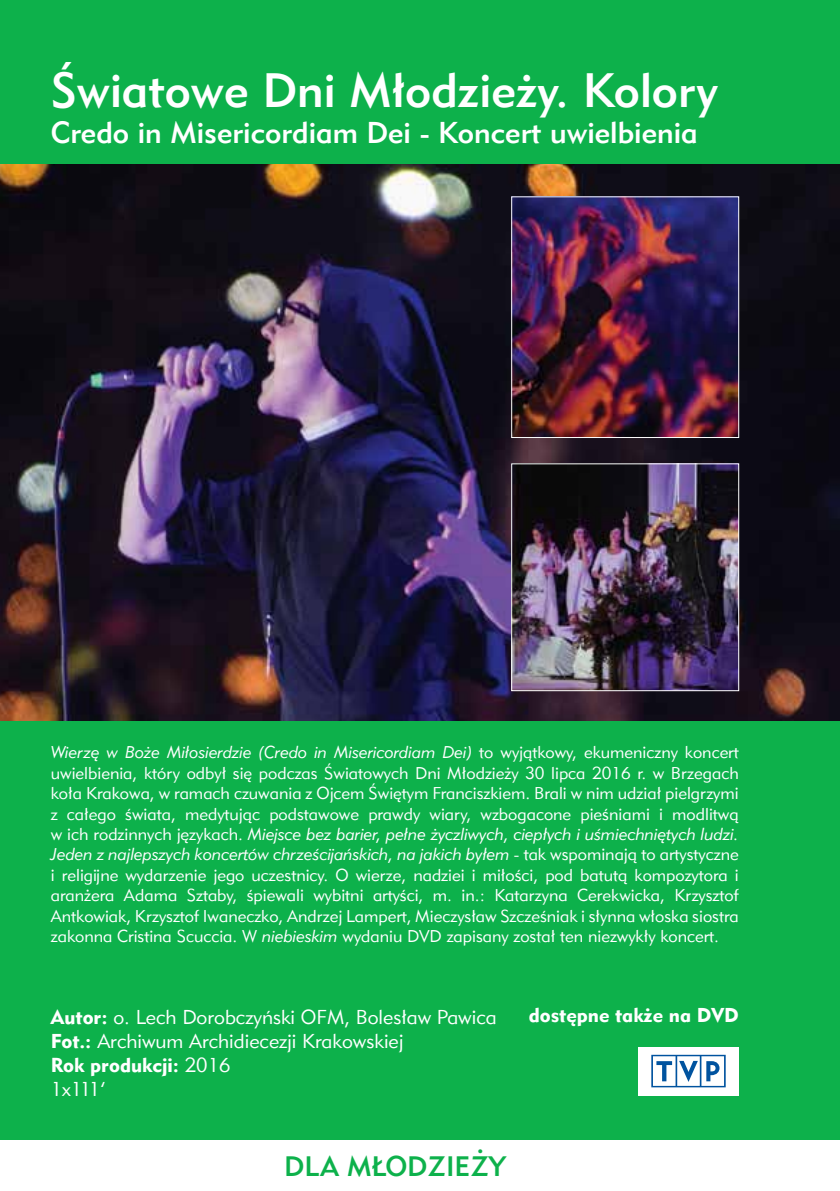
<style>
.page{position:relative;width:840px;height:1191px;background:#fff}
.page>*{position:absolute;margin:0;border:0;box-sizing:border-box;transform-origin:0 0}
.t1{font:48px "Geometric 415 Md EU";color:#fff}
.t2{font:30px "Geometric 415 Md EU";color:#fff}
.t3{font:28px "Geometric 415 Md EU";color:#0db14b}
.t4{font:20px/24px "Geometric 415 Lt EU";color:#fff}
.t5{font:20px "Geometric 415 Blk EU";color:#fff}
.t6{font:17px/20.4px "Geometric 415 Lt EU";color:#fff;text-align:justify}
.s1{font-style:italic}
.s2{font-family:"Geometric 415 Blk EU"}
.s3{font-family:"Geometric 415 Lt EU"}
</style>
<div class="page">
<div style="left:0;top:0;width:839px;height:1140px;background:#0db14b"></div>
<div style="left:637px;top:1047px;width:101px;height:49px;background:#fff"></div>
<svg style="left:651px;top:1054px;width:74px;height:33px"></svg>
<img style="left:0;top:164px;width:839px;height:556px">
<img style="left:513px;top:199px;width:223px;height:237px">
<div style="left:511px;top:197px;width:227px;height:241px;border:1px solid #fff"></div>
<img style="left:513px;top:465px;width:223px;height:224px">
<div style="left:511px;top:463px;width:227px;height:228px;border:1px solid #fff"></div>
<h1 class="t1" style="left:51px;top:61px;width:668px">Światowe Dni Młodzieży. Kolory</h1>
<h2 class="t2" style="left:51px;top:115px;width:648px">Credo in Misericordiam Dei - Koncert uwielbienia</h2>
<p class="t6" style="left:51px;top:742px;width:689px"><span class="s1">Wierzę w Boże Miłosierdzie (Credo in Misericordiam Dei)</span> to wyjątkowy, ekumeniczny koncert uwielbienia, który odbył się podczas Światowych Dni Młodzieży 30 lipca 2016 r. w Brzegach koła Krakowa, w ramach czuwania z Ojcem Świętym Franciszkiem. Brali w nim udział pielgrzymi z całego świata, medytując podstawowe prawdy wiary, wzbogacone pieśniami i modlitwą w ich rodzinnych językach. <span class="s1">Miejsce bez barier, pełne życzliwych, ciepłych i uśmiechniętych ludzi.<br>Jeden z najlepszych koncertów chrześcijańskich, na jakich byłem</span> - tak wspominają to artystyczne i religijne wydarzenie jego uczestnicy. O wierze, nadziei i miłości, pod batutą kompozytora i aranżera Adama Sztaby, śpiewali wybitni artyści, m. in.: Katarzyna Cerekwicka, Krzysztof Antkowiak, Krzysztof Iwaneczko, Andrzej Lampert, Mieczysław Szcześniak i słynna włoska siostra zakonna Cristina Scuccia. W <span class="s1">niebieskim</span> wydaniu DVD zapisany został ten niezwykły koncert.</p>
<p class="t4" style="left:51px;top:1005px;width:447px"><span class="s2">Autor:</span> o. Lech Dorobczyński OFM, Bolesław Pawica<br><span class="s2">Fot.:</span> Archiwum Archidiecezji Krakowskiej</p>
<p class="t5" style="left:51px;top:1052px;width:181px">Rok produkcji: <span class="s3">2016</span></p>
<p class="t4" style="left:51px;top:1077px;width:57px">1x111’</p>
<h3 class="t3" style="left:284px;top:1148px;width:223px">DLA MŁODZIEŻY</h3>
<p class="t5" style="left:528px;top:1002px;width:211px">dostępne także na DVD</p>
</div>
